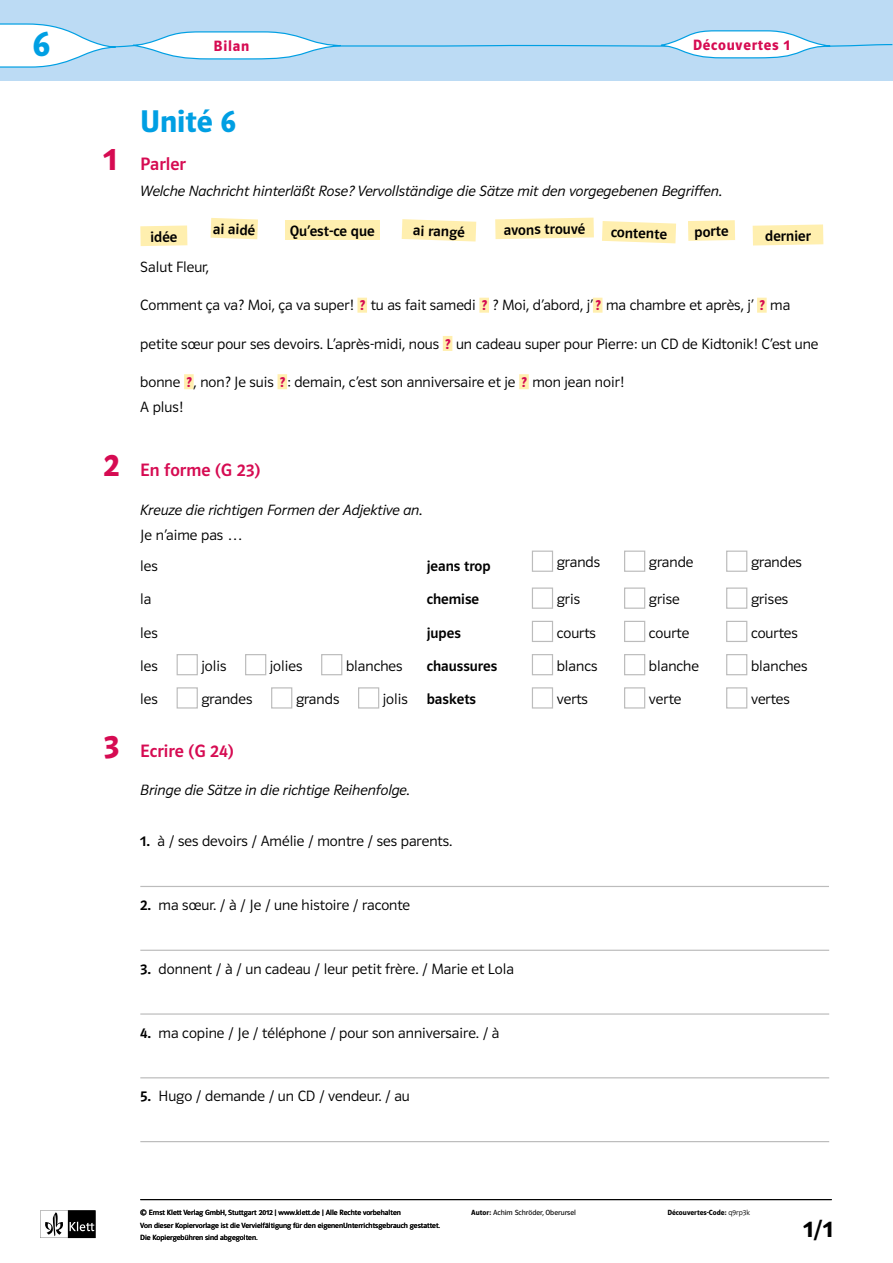
<style>
.page{position:relative;width:893px;height:1263px;background:#fff}
.page>*{position:absolute;margin:0;border:0;box-sizing:border-box;transform-origin:0 0}
.cda6_Kapitelnummer{font:36px "Polo ST11 K Hfett";color:#009fe3}
.SB6_Kapitelnummer{font:36px "Polo ST11 K Hfett";color:#009fe3}
.t1{font:33px "Polo ST11 K Hfett";color:#d60b52}
.t2{font:31.5px "Polo ST11 K Hfett";color:#009fe3}
.t3{font:24px "Polo ST11 K Hfett";color:#000}
.cda6_Titel_Aufgabe{font:18px "Polo ST11 K Krftg";letter-spacing:.005em;color:#d60b52}
.cda6_text{font:18px "Polo ST11 K Krftg";letter-spacing:.005em;color:#d60b52}
.cda6_text-2{font:15px "Polo ST11 K Leicht";color:#000}
.cda6_text-3{font:15px "Polo ST11 K Leicht Kursiv";color:#000}
.cda6_text-4{font:15px "Polo ST11 K Krftg";color:#000}
.cda6_Arbeitsanweisun{font:15px "Polo ST11 K Leicht Kursiv";color:#000}
.SB6_Kolumnentitel{font:15px "Polo ST11 K Hfett";letter-spacing:.05em;color:#d60b52}
.PDF{font:7.5px/12.8px "Polo ST11 K Buch";color:#000}
.PDF-2{font:7.5px "Polo ST11 K Hfett";color:#000}
.s1{font-family:"Polo ST11 K Hfett";font-size:14.25px;color:#d60b52}
.s2{font-family:"Polo ST11 K Krftg"}
.s3{font-family:"Polo ST11 K Hfett"}
.s4{font-family:"Polo ST11 K Leicht"}
</style>
<div class="page">
<svg style="left:40px;top:1210px;width:56px;height:28px"></svg>
<hr style="left:140px;top:1199px;width:692px;height:1px;background:#000">
<div style="left:357px;top:298px;width:10px;height:15px;background:#ffefaf"></div>
<div style="left:479px;top:298px;width:10px;height:15px;background:#ffefaf"></div>
<div style="left:593px;top:298px;width:9px;height:15px;background:#ffefaf"></div>
<div style="left:757px;top:298px;width:10px;height:15px;background:#ffefaf"></div>
<div style="left:443px;top:336px;width:9px;height:15px;background:#ffefaf"></div>
<div style="left:184px;top:374px;width:10px;height:15px;background:#ffefaf"></div>
<div style="left:278px;top:374px;width:9px;height:15px;background:#ffefaf"></div>
<div style="left:519px;top:374px;width:10px;height:15px;background:#ffefaf"></div>
<hr style="left:140px;top:886px;width:689px;height:1px;background:#bcbcbc">
<hr style="left:140px;top:950px;width:689px;height:1px;background:#bcbcbc">
<hr style="left:140px;top:1013px;width:689px;height:2px;background:#bcbcbc">
<hr style="left:140px;top:1077px;width:689px;height:1px;background:#bcbcbc">
<hr style="left:140px;top:1141px;width:689px;height:1px;background:#bcbcbc">
<svg style="left:140px;top:225px;width:47px;height:21px"></svg>
<svg style="left:211px;top:218px;width:47px;height:21px"></svg>
<div style="left:285px;top:220px;width:95px;height:20px;background:#ffefaf"></div>
<svg style="left:402px;top:219px;width:74px;height:22px;background:#fff0b7"></svg>
<svg style="left:495px;top:218px;width:99px;height:21px;background:#ffefb4"></svg>
<svg style="left:602px;top:221px;width:74px;height:22px;background:#fff0b7"></svg>
<svg style="left:688px;top:220px;width:47px;height:21px"></svg>
<svg style="left:753px;top:224px;width:70px;height:21px"></svg>
<div style="left:532px;top:551px;width:21px;height:21px;background:#fff;border:1px solid #bcbcbc"></div>
<div style="left:624px;top:551px;width:21px;height:21px;background:#fff;border:1px solid #bcbcbc"></div>
<div style="left:726px;top:551px;width:21px;height:21px;background:#fff;border:1px solid #bcbcbc"></div>
<div style="left:532px;top:587px;width:21px;height:22px;background:#fff;border:1px solid #bcbcbc"></div>
<div style="left:624px;top:587px;width:21px;height:22px;background:#fff;border:1px solid #bcbcbc"></div>
<div style="left:726px;top:587px;width:21px;height:22px;background:#fff;border:1px solid #bcbcbc"></div>
<div style="left:532px;top:621px;width:21px;height:21px;background:#fff;border:1px solid #bcbcbc"></div>
<div style="left:624px;top:621px;width:21px;height:21px;background:#fff;border:1px solid #bcbcbc"></div>
<div style="left:726px;top:621px;width:21px;height:21px;background:#fff;border:1px solid #bcbcbc"></div>
<div style="left:177px;top:654px;width:21px;height:21px;background:#fff;border:1px solid #bcbcbc"></div>
<div style="left:245px;top:654px;width:21px;height:21px;background:#fff;border:1px solid #bcbcbc"></div>
<div style="left:321px;top:654px;width:21px;height:21px;background:#fff;border:1px solid #bcbcbc"></div>
<div style="left:532px;top:654px;width:21px;height:21px;background:#fff;border:1px solid #bcbcbc"></div>
<div style="left:624px;top:654px;width:21px;height:21px;background:#fff;border:1px solid #bcbcbc"></div>
<div style="left:726px;top:654px;width:21px;height:21px;background:#fff;border:1px solid #bcbcbc"></div>
<div style="left:177px;top:687px;width:21px;height:21px;background:#fff;border:1px solid #bcbcbc"></div>
<div style="left:271px;top:687px;width:21px;height:21px;background:#fff;border:1px solid #bcbcbc"></div>
<div style="left:358px;top:687px;width:21px;height:21px;background:#fff;border:1px solid #bcbcbc"></div>
<div style="left:532px;top:687px;width:21px;height:21px;background:#fff;border:1px solid #bcbcbc"></div>
<div style="left:624px;top:687px;width:21px;height:21px;background:#fff;border:1px solid #bcbcbc"></div>
<div style="left:726px;top:687px;width:21px;height:21px;background:#fff;border:1px solid #bcbcbc"></div>
<div style="left:0;top:0;width:893px;height:81px;background:#bcdbf4"></div>
<svg style="left:0;top:23px;width:893px;height:45px"></svg>
<p class="SB6_Kapitelnummer" style="left:33px;top:24px;width:19px">6</p>
<p class="SB6_Kolumnentitel" style="left:214px;top:37px;width:37px">Bilan</p>
<p class="SB6_Kolumnentitel" style="left:693px;top:37px;width:99px">Découvertes 1</p>
<p class="cda6_Kapitelnummer" style="left:34px;top:26px;width:17px">1</p>
<p class="t1" style="left:103px;top:140px;width:15px">1</p>
<p class="t1" style="left:103px;top:446px;width:18px">2</p>
<p class="t1" style="left:103px;top:727px;width:18px">3</p>
<p class="t2" style="left:140px;top:103px;width:97px">Unité 6</p>
<p class="cda6_Titel_Aufgabe" style="left:140px;top:154px;width:47px">Parler</p>
<p class="cda6_text-3" style="left:140px;top:182px;width:583px">Welche Nachricht hinterläßt Rose? Vervollständige die Sätze mit den vorgegebenen Begriffen.</p>
<p class="cda6_text-4" style="left:150px;top:229px;width:29px;rotate:-1deg">idée</p>
<p class="cda6_text-4" style="left:213px;top:220px;width:44px;rotate:2deg">ai aidé</p>
<p class="cda6_text-4" style="left:290px;top:222px;width:86px">Qu’est-ce que</p>
<p class="cda6_text-4" style="left:413px;top:222px;width:53px;rotate:2deg">ai rangé</p>
<p class="cda6_text-4" style="left:504px;top:222px;width:83px;rotate:-1deg">avons trouvé</p>
<p class="cda6_text-4" style="left:611px;top:224px;width:58px;rotate:2deg">contente</p>
<p class="cda6_text-4" style="left:694px;top:223px;width:36px;rotate:-1deg">porte</p>
<p class="cda6_text-4" style="left:765px;top:228px;width:47px;rotate:-1deg">dernier</p>
<p class="cda6_text-2" style="left:140px;top:259px;width:70px">Salut Fleur,</p>
<p class="cda6_text-2" style="left:140px;top:297px;width:651px">Comment ça va? Moi, ça va super! <span class="s1">?</span> tu as fait samedi <span class="s1">?</span> ? Moi, d’abord, j’ <span class="s1">?</span> ma chambre et après, j’ <span class="s1">?</span> ma</p>
<p class="cda6_text-2" style="left:140px;top:335px;width:680px">petite sœur pour ses devoirs. L’après-midi, nous <span class="s1">?</span> un cadeau super pour Pierre: un CD de Kidtonik! C’est une</p>
<p class="cda6_text-2" style="left:140px;top:374px;width:485px">bonne <span class="s1">?</span> , non? Je suis <span class="s1">?</span> : demain, c’est son anniversaire et je <span class="s1">?</span> mon jean noir!</p>
<p class="cda6_text-2" style="left:140px;top:399px;width:44px">A plus!</p>
<p class="cda6_text" style="left:140px;top:460px;width:122px">En forme (G 23)</p>
<p class="cda6_text-3" style="left:140px;top:501px;width:283px">Kreuze die richtigen Formen der Adjektive an.</p>
<p class="cda6_text-2" style="left:140px;top:527px;width:103px">Je n’aime pas …</p>
<p class="cda6_text-2" style="left:140px;top:558px;width:19px">les</p>
<p class="cda6_text-4" style="left:427px;top:558px;width:65px">jeans trop</p>
<p class="cda6_text-2" style="left:557px;top:554px;width:45px">grands</p>
<p class="cda6_text-2" style="left:649px;top:554px;width:46px">grande</p>
<p class="cda6_text-2" style="left:751px;top:554px;width:52px">grandes</p>
<p class="cda6_text-2" style="left:140px;top:591px;width:13px">la</p>
<p class="cda6_text-4" style="left:427px;top:591px;width:54px">chemise</p>
<p class="cda6_text-2" style="left:557px;top:591px;width:25px">gris</p>
<p class="cda6_text-2" style="left:649px;top:591px;width:32px">grise</p>
<p class="cda6_text-2" style="left:751px;top:591px;width:39px">grises</p>
<p class="cda6_text-2" style="left:140px;top:624px;width:19px">les</p>
<p class="cda6_text-4" style="left:427px;top:624px;width:36px">jupes</p>
<p class="cda6_text-2" style="left:557px;top:624px;width:41px">courts</p>
<p class="cda6_text-2" style="left:649px;top:624px;width:42px">courte</p>
<p class="cda6_text-2" style="left:751px;top:624px;width:48px">courtes</p>
<p class="cda6_text-2" style="left:140px;top:658px;width:19px">les</p>
<p class="cda6_text-2" style="left:201px;top:658px;width:26px">jolis</p>
<p class="cda6_text-2" style="left:270px;top:658px;width:34px">jolies</p>
<p class="cda6_text-2" style="left:346px;top:658px;width:58px">blanches</p>
<p class="cda6_text-4" style="left:427px;top:657px;width:72px">chaussures</p>
<p class="cda6_text-2" style="left:557px;top:658px;width:42px">blancs</p>
<p class="cda6_text-2" style="left:649px;top:658px;width:52px">blanche</p>
<p class="cda6_text-2" style="left:751px;top:658px;width:58px">blanches</p>
<p class="cda6_text-2" style="left:140px;top:691px;width:19px">les</p>
<p class="cda6_text-2" style="left:201px;top:691px;width:52px">grandes</p>
<p class="cda6_text-2" style="left:296px;top:691px;width:45px">grands</p>
<p class="cda6_text-2" style="left:383px;top:691px;width:26px">jolis</p>
<p class="cda6_text-4" style="left:427px;top:691px;width:51px">baskets</p>
<p class="cda6_text-2" style="left:557px;top:691px;width:33px">verts</p>
<p class="cda6_text-2" style="left:649px;top:691px;width:34px">verte</p>
<p class="cda6_text-2" style="left:751px;top:691px;width:40px">vertes</p>
<p class="cda6_Titel_Aufgabe" style="left:140px;top:741px;width:95px">Ecrire (G 24)</p>
<p class="cda6_Arbeitsanweisun" style="left:140px;top:782px;width:271px">Bringe die Sätze in die richtige Reihenfolge.</p>
<p class="cda6_text-2" style="left:140px;top:833px;width:313px"><span class="s2">1.</span> à / ses devoirs / Amélie / montre / ses parents.</p>
<p class="cda6_text-2" style="left:140px;top:897px;width:271px"><span class="s2">2.</span> ma sœur. / à / Je / une histoire / raconte</p>
<p class="cda6_text-2" style="left:140px;top:961px;width:375px"><span class="s2">3.</span> donnent / à / un cadeau / leur petit frère. / Marie et Lola</p>
<p class="cda6_text-2" style="left:140px;top:1024px;width:361px"><span class="s2">4.</span> ma copine / Je / téléphone / pour son anniversaire. / à</p>
<p class="cda6_text-2" style="left:140px;top:1088px;width:271px"><span class="s2">5.</span> Hugo / demande / un CD / vendeur. / au</p>
<p class="PDF" style="left:140px;top:1206px;width:262px">© Ernst Klett Verlag GmbH, Stuttgart 2012 | www.klett.de | Alle Rechte vorbehalten</p>
<p class="PDF" style="left:140px;top:1219px;width:301px">Von dieser Kopiervorlage ist die Vervielfältigung für den eigenenUnterrichtsgebrauch gestattet.<br>Die Kopiergebühren sind abgegolten.</p>
<p class="PDF" style="left:471px;top:1206px;width:106px"><span class="s3">Autor:</span> Achim Schröder, Oberursel</p>
<p class="PDF-2" style="left:667px;top:1208px;width:84px">Découvertes-Code: <span class="s4">q9rp3k</span></p>
<p class="t3" style="left:803px;top:1216px;width:31px">1/1</p>
</div>
